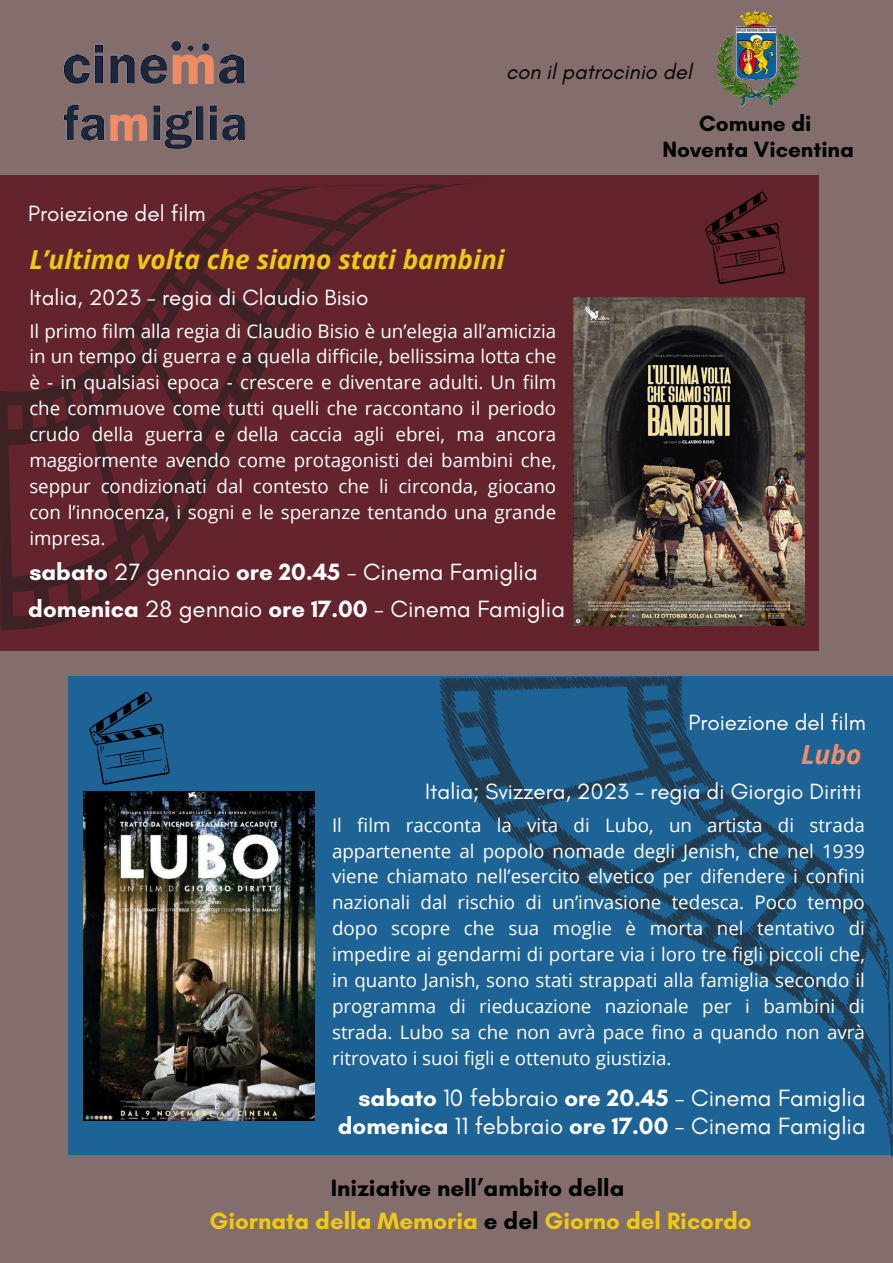
<style>
.page{position:relative;width:893px;height:1263px;background:#846d6d}
.page>*{position:absolute;margin:0;border:0;box-sizing:border-box;transform-origin:0 0}
.t1{font:italic 700 26.25px "Open Sans";color:#f0c912}
.t2{font:italic 700 26.25px "Open Sans";color:#f58d62}
.t3{font:24px "Glacial Indifference";color:#fff}
.t4{font:700 24px "Glacial Indifference";color:#f0c912}
.t5{font:700 24px "Glacial Indifference";color:#000}
.t6{font:22.5px "Glacial Indifference";color:#fff}
.t7{font:700 22.5px "Glacial Indifference";color:#000}
.t8{font:italic 21.75px "Glacial Indifference";color:#000}
.t9{font:18.75px/25.9px "Open Sans";color:#fff;text-align:justify}
.s1{font-weight:700}
.s2{color:#000}
</style>
<div class="page">
<img style="left:63px;top:40px;width:183px;height:110px">
<img style="left:715px;top:11px;width:86px;height:96px">
<div style="left:68px;top:676px;width:825px;height:478px;background:#1e6395"></div>
<img style="left:84px;top:791px;width:230px;height:329px">
<svg style="left:89px;top:692px;width:81px;height:92px"></svg>
<svg style="left:439px;top:676px;width:454px;height:481px"></svg>
<div style="left:0;top:176px;width:818px;height:475px;background:#64242d"></div>
<svg style="left:0;top:175px;width:492px;height:455px"></svg>
<img style="left:574px;top:297px;width:230px;height:329px">
<svg style="left:705px;top:192px;width:80px;height:92px"></svg>
<p class="t8" style="left:506px;top:58px;width:187px">con il patrocinio del</p>
<p class="t6" style="left:28px;top:200px;width:179px">Proiezione del film</p>
<p class="t1" style="left:29px;top:241px;width:477px">L’ultima volta che siamo stati bambini</p>
<p class="t6" style="left:29px;top:284px;width:340px">Italia, 2023 - regia di Claudio Bisio</p>
<p class="t9" style="left:29px;top:317px;width:528px">Il primo film alla regia di Claudio Bisio è un’elegia all’amicizia in un tempo di guerra e a quella difficile, bellissima lotta che è - in qualsiasi epoca - crescere e diventare adulti. Un film che commuove come tutti quelli che raccontano il periodo crudo della guerra e della caccia agli ebrei, ma ancora maggiormente avendo come protagonisti dei bambini che, seppur condizionati dal contesto che li circonda, giocano con l’innocenza, i sogni e le speranze tentando una grande impresa.</p>
<p class="t3" style="left:29px;top:557px;width:510px"><span class="s1">sabato</span> 27 gennaio <span class="s1">ore 20.45</span> - Cinema Famiglia</p>
<p class="t3" style="left:28px;top:594px;width:538px"><span class="s1">domenica</span> 28 gennaio <span class="s1">ore 17.00</span> - Cinema Famiglia</p>
<p class="t7" style="left:699px;top:110px;width:114px">Comune di</p>
<p class="t7" style="left:662px;top:135px;width:193px">Noventa Vicentina</p>
<p class="t6" style="left:688px;top:709px;width:179px">Proiezione del film</p>
<p class="t2" style="left:801px;top:735px;width:62px">Lubo</p>
<p class="t6" style="left:425px;top:778px;width:438px">Italia; Svizzera, 2023 - regia di Giorgio Diritti</p>
<p class="t9" style="left:332px;top:811px;width:534px">Il film racconta la vita di Lubo, un artista di strada appartenente al popolo nomade degli Jenish, che nel 1939 viene chiamato nell’esercito elvetico per difendere i confini nazionali dal rischio di un’invasione tedesca. Poco tempo dopo scopre che sua moglie è morta nel tentativo di impedire ai gendarmi di portare via i loro tre figli piccoli che, in quanto Janish, sono stati strappati alla famiglia secondo il programma di rieducazione nazionale per i bambini di strada. Lubo sa che non avrà pace fino a quando non avrà ritrovato i suoi figli e ottenuto giustizia.</p>
<p class="t3" style="left:358px;top:1083px;width:509px"><span class="s1">sabato</span> 10 febbraio <span class="s1">ore 20.45</span> - Cinema Famiglia</p>
<p class="t3" style="left:338px;top:1111px;width:529px"><span class="s1">domenica</span> 11 febbraio <span class="s1">ore 17.00</span> - Cinema Famiglia</p>
<p class="t5" style="left:331px;top:1173px;width:295px">Iniziative nell’ambito della</p>
<p class="t4" style="left:210px;top:1206px;width:543px">Giornata della Memoria <span class="s2">e del</span> Giorno del Ricordo</p>
</div>
